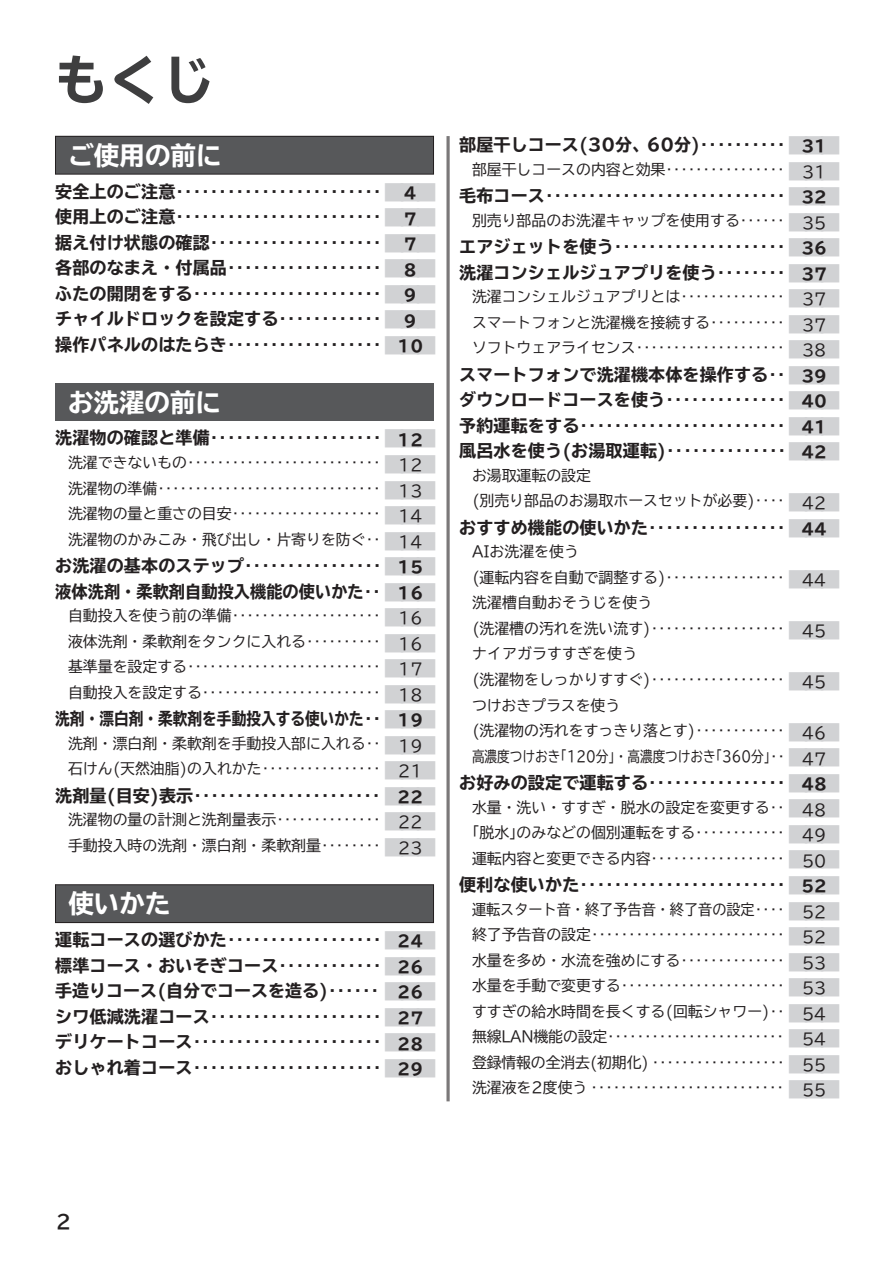
<style>
.page{position:relative;width:893px;height:1263px;background:#fff}
.page>*{position:absolute;margin:0;border:0;box-sizing:border-box;transform-origin:0 0}
.t1{font:700 expanded 53.1px "TBUD Go Std";color:#3e3e3f}
.t2{font:700 expanded 25.5px "TBUD Go Std";color:#fff}
.t3{font:700 expanded 22.8px "TBUD Go Std";color:#d1d2d4}
.t4{font:700 19.2px "TBUD Go Std";color:#231f20}
.t5{font:700 expanded 16.95px/25.5px "TBUD Go Std";letter-spacing:.01em;color:#231f20}
.t6{font:700 expanded 16.95px "TBUD Go Std";letter-spacing:.01em;color:#231f20;scale:.86 1}
.t7{font:15.9px/25.5px "TBUD Go Std";color:#231f20;text-align:justify}
.t8{font:700 expanded 15.9px/25.5px "TBUD Go Std";color:#231f20}
.t9{font:14.85px/25.5px "TBUD Go Std";color:#231f20;text-align:justify}
.t10{font:14.85px/25.5px "TBUD Go Std";color:#231f20;text-align:justify;scale:.95 1}
</style>
<div class="page">
<div style="left:55px;top:136px;width:378px;height:38px;background:#57585a"></div>
<div style="left:55px;top:136px;width:379px;height:38px;border:1px solid #231f20"></div>
<svg style="left:446px;top:136px;width:4px;height:965px;background:#959394"></svg>
<div style="left:55px;top:383px;width:378px;height:38px;background:#57585a"></div>
<div style="left:55px;top:885px;width:378px;height:37px;background:#57585a"></div>
<div style="left:55px;top:884px;width:379px;height:39px;border:1px solid #231f20"></div>
<h1 class="t1" style="left:55px;top:51px;width:161px">もくじ</h1>
<h2 class="t2" style="left:68px;top:141px;width:155px">ご使用の前に</h2>
<h3 class="t3" style="left:383px;top:180px;width:56px">■■■</h3>
<h3 class="t3" style="left:383px;top:205px;width:56px">■■■</h3>
<h3 class="t3" style="left:383px;top:231px;width:56px">■■■</h3>
<h3 class="t3" style="left:383px;top:256px;width:56px">■■■</h3>
<h3 class="t3" style="left:383px;top:282px;width:56px">■■■</h3>
<h3 class="t3" style="left:383px;top:307px;width:56px">■■■</h3>
<h3 class="t3" style="left:383px;top:333px;width:56px">■■■</h3>
<p class="t5" style="left:55px;top:179px;width:328px;text-align:justify">安全上のご注意‥‥‥‥‥‥‥‥‥‥‥‥使用上のご注意‥‥‥‥‥‥‥‥‥‥‥‥据え付け状態の確認‥‥‥‥‥‥‥‥‥‥各部のなまえ・付属品‥‥‥‥‥‥‥‥‥ふたの開閉をする‥‥‥‥‥‥‥‥‥‥‥チャイルドロックを設定する‥‥‥‥‥‥操作パネルのはたらき‥‥‥‥‥‥‥‥‥</p>
<p class="t8" style="left:397px;top:181px;width:27px;text-align:center">4<br>7<br>7<br>8<br>9<br>9<br>10</p>
<h2 class="t2" style="left:68px;top:388px;width:155px">お洗濯の前に</h2>
<h3 class="t3" style="left:383px;top:426px;width:56px">■■■</h3>
<h3 class="t3" style="left:383px;top:452px;width:56px">■■■</h3>
<h3 class="t3" style="left:383px;top:477px;width:56px">■■■</h3>
<h3 class="t3" style="left:383px;top:503px;width:56px">■■■</h3>
<h3 class="t3" style="left:383px;top:528px;width:56px">■■■</h3>
<h3 class="t3" style="left:383px;top:554px;width:56px">■■■</h3>
<h3 class="t3" style="left:383px;top:579px;width:56px">■■■</h3>
<h3 class="t3" style="left:383px;top:605px;width:56px">■■■</h3>
<h3 class="t3" style="left:383px;top:630px;width:56px">■■■</h3>
<h3 class="t3" style="left:383px;top:656px;width:56px">■■■</h3>
<h3 class="t3" style="left:383px;top:681px;width:56px">■■■</h3>
<h3 class="t3" style="left:383px;top:707px;width:56px">■■■</h3>
<h3 class="t3" style="left:383px;top:732px;width:56px">■■■</h3>
<h3 class="t3" style="left:383px;top:758px;width:56px">■■■</h3>
<h3 class="t3" style="left:383px;top:783px;width:56px">■■■</h3>
<h3 class="t3" style="left:383px;top:809px;width:56px">■■■</h3>
<h3 class="t3" style="left:383px;top:834px;width:56px">■■■</h3>
<p class="t5" style="left:55px;top:426px;width:328px">洗濯物の確認と準備‥‥‥‥‥‥‥‥‥‥</p>
<p class="t9" style="left:68px;top:450px;width:314px">洗濯できないもの‥‥‥‥‥‥‥‥‥‥‥‥‥洗濯物の準備‥‥‥‥‥‥‥‥‥‥‥‥‥‥‥洗濯物の量と重さの目安‥‥‥‥‥‥‥‥‥‥洗濯物のかみこみ・飛び出し・片寄りを防ぐ‥</p>
<p class="t5" style="left:55px;top:553px;width:328px">お洗濯の基本のステップ‥‥‥‥‥‥‥‥液体洗剤・柔軟剤自動投入機能の使いかた‥</p>
<p class="t9" style="left:68px;top:603px;width:314px">自動投入を使う前の準備‥‥‥‥‥‥‥‥‥‥液体洗剤・柔軟剤をタンクに入れる‥‥‥‥‥基準量を設定する‥‥‥‥‥‥‥‥‥‥‥‥‥自動投入を設定する‥‥‥‥‥‥‥‥‥‥‥‥</p>
<p class="t6" style="left:55px;top:709px;width:380px">洗剤・漂白剤・柔軟剤を手動投入する使いかた‥</p>
<p class="t9" style="left:68px;top:730px;width:314px">洗剤・漂白剤・柔軟剤を手動投入部に入れる‥石けん(天然油脂)の入れかた‥‥‥‥‥‥‥‥</p>
<p class="t5" style="left:55px;top:783px;width:327px">洗剤量(目安)表示‥‥‥‥‥‥‥‥‥‥‥</p>
<p class="t9" style="left:68px;top:807px;width:314px">洗濯物の量の計測と洗剤量表示‥‥‥‥‥‥‥手動投入時の洗剤・漂白剤・柔軟剤量‥‥‥‥</p>
<p class="t8" style="left:397px;top:427px;width:27px">12</p>
<p class="t7" style="left:398px;top:452px;width:26px">12<br>13<br>14<br>14</p>
<p class="t8" style="left:397px;top:555px;width:27px">15<br>16</p>
<p class="t7" style="left:398px;top:605px;width:26px">16<br>16<br>17<br>18</p>
<p class="t8" style="left:397px;top:708px;width:27px">19</p>
<p class="t7" style="left:398px;top:733px;width:26px">19<br>21</p>
<p class="t8" style="left:397px;top:785px;width:27px">22</p>
<p class="t7" style="left:398px;top:809px;width:26px">22<br>23</p>
<h2 class="t2" style="left:68px;top:890px;width:104px">使いかた</h2>
<p class="t5" style="left:55px;top:928px;width:328px">運転コースの選びかた‥‥‥‥‥‥‥‥‥標準コース・おいそぎコース‥‥‥‥‥‥手造りコース(自分でコースを造る)‥‥‥シワ低減洗濯コース‥‥‥‥‥‥‥‥‥‥デリケートコース‥‥‥‥‥‥‥‥‥‥‥おしゃれ着コース‥‥‥‥‥‥‥‥‥‥‥</p>
<p class="t8" style="left:397px;top:929px;width:27px;text-align:justify">24<br>26<br>26<br>27<br>28<br>29</p>
<h3 class="t3" style="left:383px;top:928px;width:56px">■■■</h3>
<h3 class="t3" style="left:383px;top:953px;width:56px">■■■</h3>
<h3 class="t3" style="left:383px;top:979px;width:56px">■■■</h3>
<h3 class="t3" style="left:383px;top:1004px;width:56px">■■■</h3>
<h3 class="t3" style="left:383px;top:1030px;width:56px">■■■</h3>
<h3 class="t3" style="left:383px;top:1056px;width:56px">■■■</h3>
<h3 class="t3" style="left:787px;top:133px;width:56px">■■■</h3>
<h3 class="t3" style="left:787px;top:158px;width:56px">■■■</h3>
<h3 class="t3" style="left:787px;top:184px;width:56px">■■■</h3>
<h3 class="t3" style="left:787px;top:209px;width:56px">■■■</h3>
<h3 class="t3" style="left:787px;top:235px;width:56px">■■■</h3>
<h3 class="t3" style="left:787px;top:260px;width:56px">■■■</h3>
<h3 class="t3" style="left:787px;top:286px;width:56px">■■■</h3>
<h3 class="t3" style="left:787px;top:311px;width:56px">■■■</h3>
<h3 class="t3" style="left:787px;top:337px;width:56px">■■■</h3>
<h3 class="t3" style="left:787px;top:362px;width:56px">■■■</h3>
<h3 class="t3" style="left:787px;top:388px;width:56px">■■■</h3>
<h3 class="t3" style="left:787px;top:413px;width:56px">■■■</h3>
<h3 class="t3" style="left:787px;top:439px;width:56px">■■■</h3>
<h3 class="t3" style="left:787px;top:490px;width:56px">■■■</h3>
<h3 class="t3" style="left:787px;top:516px;width:56px">■■■</h3>
<h3 class="t3" style="left:787px;top:567px;width:56px">■■■</h3>
<h3 class="t3" style="left:787px;top:618px;width:56px">■■■</h3>
<h3 class="t3" style="left:787px;top:669px;width:56px">■■■</h3>
<h3 class="t3" style="left:787px;top:720px;width:56px">■■■</h3>
<h3 class="t3" style="left:787px;top:745px;width:56px">■■■</h3>
<h3 class="t3" style="left:787px;top:771px;width:56px">■■■</h3>
<h3 class="t3" style="left:787px;top:796px;width:56px">■■■</h3>
<h3 class="t3" style="left:787px;top:822px;width:56px">■■■</h3>
<h3 class="t3" style="left:787px;top:847px;width:56px">■■■</h3>
<h3 class="t3" style="left:787px;top:873px;width:56px">■■■</h3>
<h3 class="t3" style="left:787px;top:898px;width:56px">■■■</h3>
<h3 class="t3" style="left:787px;top:924px;width:56px">■■■</h3>
<h3 class="t3" style="left:787px;top:949px;width:56px">■■■</h3>
<h3 class="t3" style="left:787px;top:975px;width:56px">■■■</h3>
<h3 class="t3" style="left:787px;top:1000px;width:56px">■■■</h3>
<h3 class="t3" style="left:787px;top:1026px;width:56px">■■■</h3>
<h3 class="t3" style="left:787px;top:1051px;width:56px">■■■</h3>
<h3 class="t3" style="left:787px;top:1077px;width:56px">■■■</h3>
<p class="t5" style="left:459px;top:132px;width:328px">部屋干しコース(30分、60分)‥‥‥‥‥</p>
<p class="t9" style="left:472px;top:156px;width:314px">部屋干しコースの内容と効果‥‥‥‥‥‥‥‥</p>
<p class="t5" style="left:459px;top:183px;width:328px">毛布コース‥‥‥‥‥‥‥‥‥‥‥‥‥‥</p>
<p class="t9" style="left:472px;top:207px;width:314px">別売り部品のお洗濯キャップを使用する‥‥‥</p>
<p class="t5" style="left:459px;top:234px;width:328px">エアジェットを使う‥‥‥‥‥‥‥‥‥‥洗濯コンシェルジュアプリを使う‥‥‥‥</p>
<p class="t9" style="left:472px;top:284px;width:314px">洗濯コンシェルジュアプリとは‥‥‥‥‥‥‥スマートフォンと洗濯機を接続する‥‥‥‥‥ソフトウェアライセンス‥‥‥‥‥‥‥‥‥‥</p>
<p class="t5" style="left:459px;top:362px;width:328px;text-align:justify">スマートフォンで洗濯機本体を操作する‥ダウンロードコースを使う‥‥‥‥‥‥‥予約運転をする‥‥‥‥‥‥‥‥‥‥‥‥風呂水を使う(お湯取運転)‥‥‥‥‥‥‥</p>
<p class="t9" style="left:472px;top:462px;width:314px">お湯取運転の設定<br>(別売り部品のお湯取ホースセットが必要)‥‥</p>
<p class="t5" style="left:459px;top:515px;width:328px">おすすめ機能の使いかた‥‥‥‥‥‥‥‥</p>
<p class="t9" style="left:472px;top:539px;width:314px;text-align:left">AIお洗濯を使う<br>(運転内容を自動で調整する)‥‥‥‥‥‥‥‥洗濯槽自動おそうじを使う<br>(洗濯槽の汚れを洗い流す)‥‥‥‥‥‥‥‥‥ナイアガラすすぎを使う<br>(洗濯物をしっかりすすぐ)‥‥‥‥‥‥‥‥‥つけおきプラスを使う<br>(洗濯物の汚れをすっきり落とす)‥‥‥‥‥‥高濃度つけおき｢120分｣・高濃度つけおき｢360分｣‥</p>
<p class="t5" style="left:459px;top:770px;width:328px">お好みの設定で運転する‥‥‥‥‥‥‥‥</p>
<p class="t9" style="left:472px;top:794px;width:314px">水量・洗い・すすぎ・脱水の設定を変更する‥｢脱水｣のみなどの個別運転をする‥‥‥‥‥‥運転内容と変更できる内容‥‥‥‥‥‥‥‥‥</p>
<p class="t5" style="left:459px;top:872px;width:328px">便利な使いかた‥‥‥‥‥‥‥‥‥‥‥‥</p>
<p class="t10" style="left:472px;top:896px;width:331px">運転スタート音・終了予告音・終了音の設定‥‥終了予告音の設定‥‥‥‥‥‥‥‥‥‥‥‥‥水量を多め・水流を強めにする‥‥‥‥‥‥‥水量を手動で変更する‥‥‥‥‥‥‥‥‥‥‥すすぎの給水時間を長くする(回転シャワー)‥無線LAN機能の設定‥‥‥‥‥‥‥‥‥‥‥‥登録情報の全消去(初期化) ‥‥‥‥‥‥‥‥‥洗濯液を2度使う ‥‥‥‥‥‥‥‥‥‥‥‥‥</p>
<p class="t8" style="left:801px;top:134px;width:27px">31</p>
<p class="t7" style="left:802px;top:159px;width:26px">31</p>
<p class="t8" style="left:801px;top:185px;width:27px">32</p>
<p class="t7" style="left:802px;top:210px;width:26px">35</p>
<p class="t8" style="left:801px;top:236px;width:27px">36<br>37</p>
<p class="t7" style="left:802px;top:286px;width:26px">37<br>37<br>38</p>
<p class="t8" style="left:801px;top:364px;width:27px;text-align:justify">39<br>40<br>41<br>42</p>
<p class="t7" style="left:802px;top:490px;width:26px">42</p>
<p class="t8" style="left:801px;top:517px;width:27px">44</p>
<p class="t7" style="left:802px;top:567px;width:26px">44</p>
<p class="t7" style="left:802px;top:618px;width:26px">45</p>
<p class="t7" style="left:802px;top:669px;width:26px">45</p>
<p class="t7" style="left:802px;top:720px;width:26px">46<br>47</p>
<p class="t8" style="left:801px;top:772px;width:27px">48</p>
<p class="t7" style="left:802px;top:797px;width:26px">48<br>49<br>50</p>
<p class="t8" style="left:801px;top:874px;width:27px">52</p>
<p class="t7" style="left:802px;top:899px;width:26px">52<br>52<br>53<br>53<br>54<br>54<br>55<br>55</p>
<p class="t4" style="left:56px;top:1206px;width:17px">2</p>
</div>
